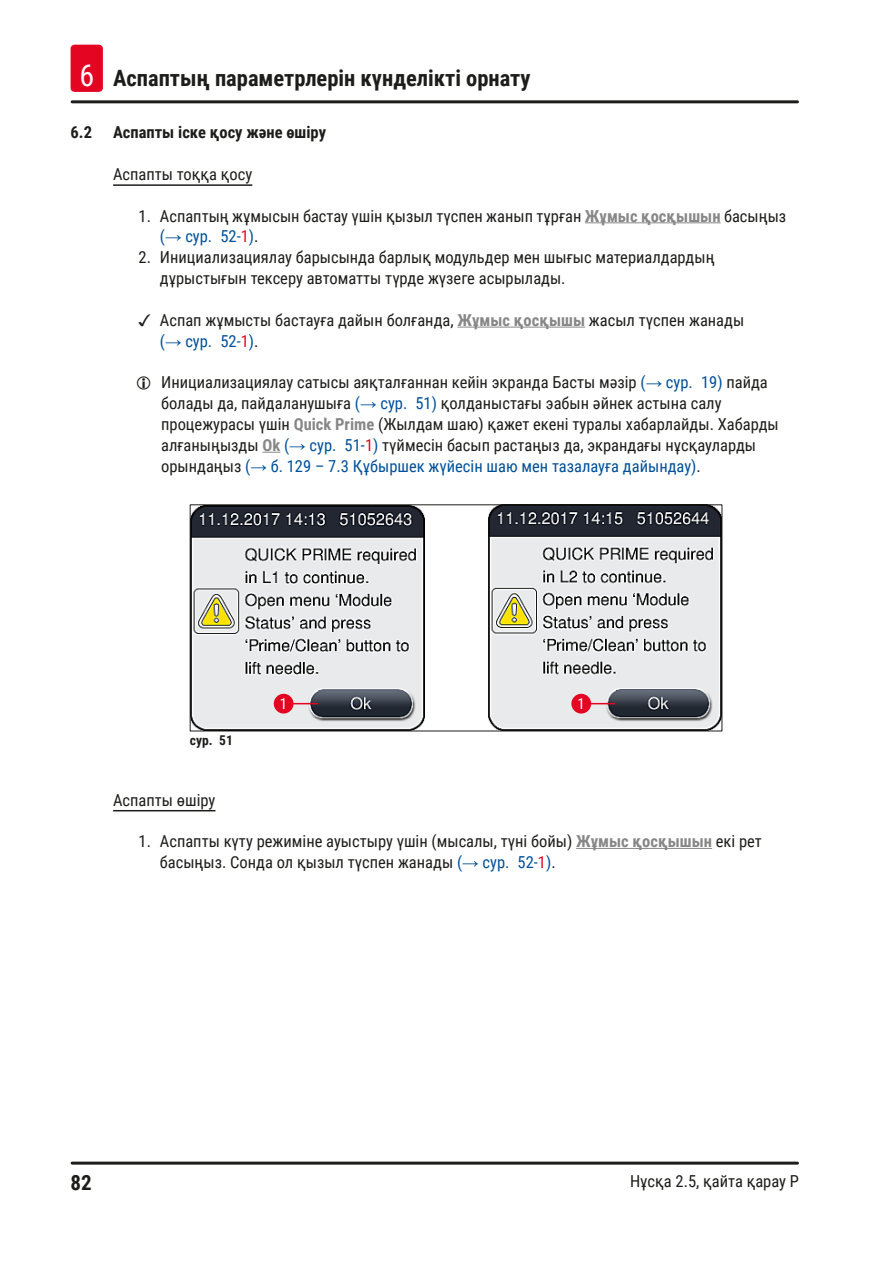
<style>
.page{position:relative;width:893px;height:1263px;background:#fff}
.page>*{position:absolute;margin:0;border:0;box-sizing:border-box;transform-origin:0 0}
.t1{font:700 22.5px "Roboto Condensed";color:#1d1d1b}
.t2{font:700 21px "Roboto Condensed";color:#1d1d1b}
.I_Topic{font:16.5px/20.9px "Roboto Condensed";color:#1d1d1b}
.t3{font:700 16.5px "Roboto Condensed";color:#1d1d1b}
.t4{font:15px "Roboto Condensed";color:#fff}
.t5{font:700 13.5px "Roboto Condensed";color:#1d1d1b}
.s1{font-weight:400;font-size:30px;color:#fff}
.s2{font-weight:700;color:#878787}
.s3{color:#005099}
.s4{font-family:"Arial";color:#005099}
.s5{color:#e40522}
</style>
<div class="page">
<hr style="left:72px;top:1161px;width:725px;height:3px;background:#1d1d1b">
<hr style="left:72px;top:100px;width:725px;height:3px;background:#1d1d1b">
<div style="left:71px;top:45px;width:32px;height:47px;background:#e40522;border-radius:4px"></div>
<hr style="left:113px;top:184px;width:139px;height:2px;background:#1d1d1b">
<hr style="left:585px;top:222px;width:136px;height:1px;background:#878787">
<hr style="left:457px;top:327px;width:128px;height:1px;background:#878787">
<svg style="left:262px;top:452px;width:18px;height:1px"></svg>
<hr style="left:113px;top:810px;width:102px;height:1px;background:#1d1d1b">
<hr style="left:576px;top:848px;width:136px;height:1px;background:#878787">
<img style="left:192px;top:506px;width:232px;height:223px">
<img style="left:488px;top:506px;width:232px;height:223px">
<div style="left:274px;top:694px;width:20px;height:19px;background:#e40522;border-radius:50%"></div>
<div style="left:571px;top:694px;width:20px;height:19px;background:#e40522;border-radius:50%"></div>
<svg style="left:294px;top:703px;width:23px;height:1px"></svg>
<svg style="left:591px;top:703px;width:24px;height:1px"></svg>
<div style="left:190px;top:504px;width:532px;height:227px;border:1px solid #1d1d1b"></div>
<h1 class="t1" style="left:79px;top:63px;width:453px"><span class="s1">6</span> Аспаптың параметрлерін күнделікті орнату</h1>
<p class="t3" style="left:71px;top:121px;width:23px">6.2</p>
<p class="t3" style="left:113px;top:121px;width:214px">Аспапты іске қосу және өшіру</p>
<p class="I_Topic" style="left:113px;top:163px;width:141px">Аспапты тоққа қосу</p>
<p class="I_Topic" style="left:160px;top:205px;width:628px;text-indent:-21px">1. Аспаптың жұмысын бастау үшін қызыл түспен жанып тұрған <span class="s2">Жұмыс қосқышын</span> басыңыз <span class="s3">(</span><span class="s4">→</span> <span class="s3">сур. 52‑</span><span class="s5">1</span><span class="s3">)</span>.</p>
<p class="I_Topic" style="left:160px;top:246px;width:556px;text-indent:-21px">2. Инициализациялау барысында барлық модульдер мен шығыс материалдардың дұрыстығын тексеру автоматты түрде жүзеге асырылады.</p>
<p class="I_Topic" style="left:160px;top:309px;width:586px">Аспап жұмысты бастауға дайын болғанда, <span class="s2">Жұмыс қосқышы</span> жасыл түспен жанады <span class="s3">(</span><span class="s4">→</span> <span class="s3">сур. 52‑</span><span class="s5">1</span><span class="s3">)</span>.</p>
<p class="I_Topic" style="left:161px;top:372px;width:619px">Инициализациялау сатысы аяқталғаннан кейін экранда Басты мәзір <span class="s3">(</span><span class="s4">→</span> <span class="s3">сур. 19)</span> пайда болады да, пайдаланушыға <span class="s3">(</span><span class="s4">→</span> <span class="s3">сур. 51)</span> қолданыстағы эабын әйнек астына салу процежурасы үшін <span class="s2">Quick Prime</span> (Жылдам шаю) қажет екені туралы хабарлайды. Хабарды алғаныңызды <span class="s2">Ok</span> <span class="s3">(</span><span class="s4">→</span> <span class="s3">сур. 51‑</span><span class="s5">1</span><span class="s3">)</span> түймесін басып растаңыз да, экрандағы нұсқауларды орындаңыз <span class="s3">(</span><span class="s4">→</span> <span class="s3">б. 129 – 7.3 Құбыршек жүйесін шаю мен тазалауға дайындау)</span>.</p>
<p class="t5" style="left:190px;top:731px;width:45px">сур. 51</p>
<p class="t4" style="left:280px;top:693px;width:9px">1</p>
<p class="t4" style="left:577px;top:693px;width:9px">1</p>
<p class="I_Topic" style="left:113px;top:789px;width:104px">Аспапты өшіру</p>
<p class="I_Topic" style="left:160px;top:830px;width:603px;text-indent:-21px">1. Аспапты күту режиміне ауыстыру үшін (мысалы, түні бойы) <span class="s2">Жұмыс қосқышын</span> екі рет басыңыз. Сонда ол қызыл түспен жанады <span class="s3">(</span><span class="s4">→</span> <span class="s3">сур. 52‑</span><span class="s5">1</span><span class="s3">)</span>.</p>
<p class="t2" style="left:71px;top:1168px;width:23px">82</p>
<p class="I_Topic" style="left:630px;top:1170px;width:170px">Нұсқа 2.5, қайта қарау P</p>
</div>
